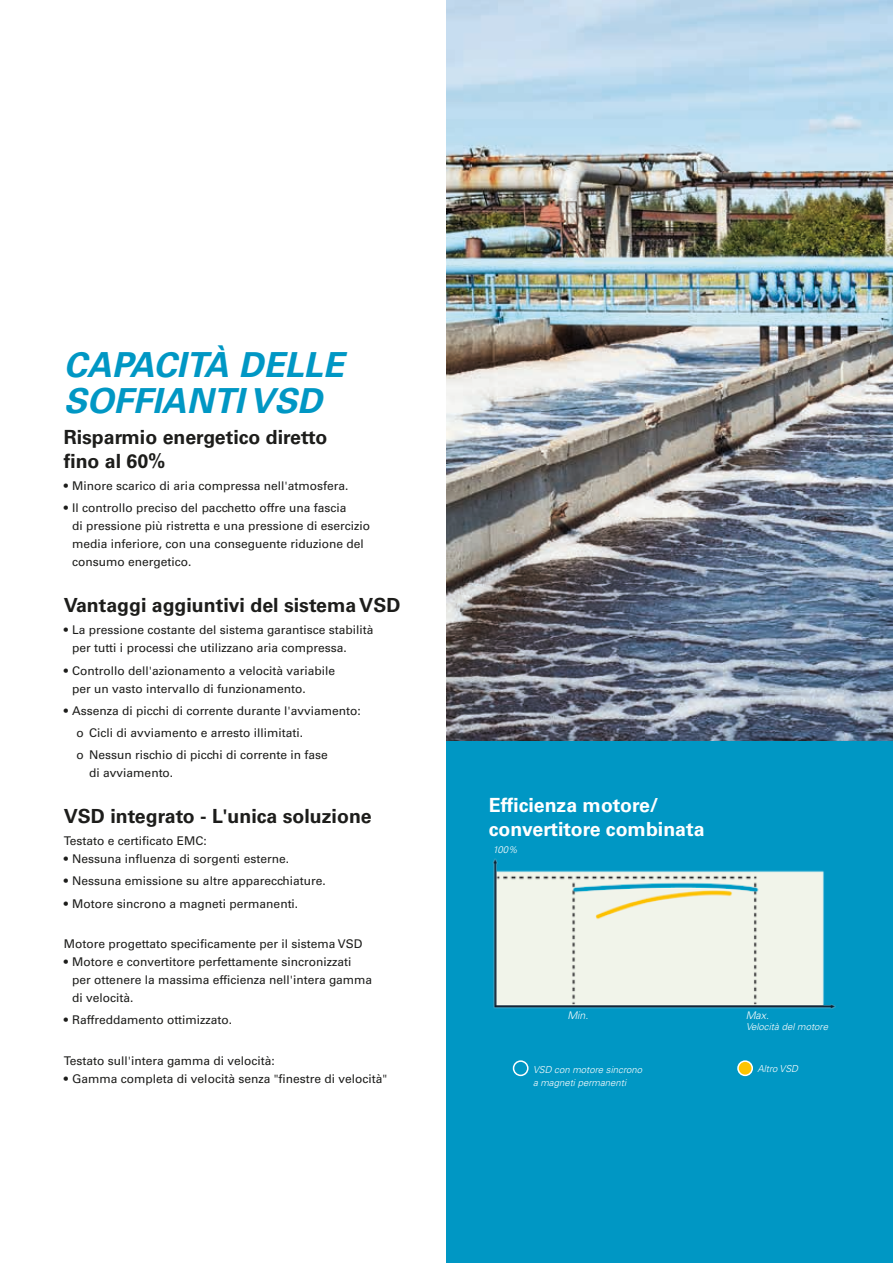
<style>
.page{position:relative;width:893px;height:1263px;background:#fff}
.page>*{position:absolute;margin:0;border:0;box-sizing:border-box;transform-origin:0 0}
.t1{font:italic 700 34.5px/36px "Univers LT Std";color:#0097c4}
.t2{font:700 19.5px/23.4px "Univers LT Std";color:#1d1d1b}
.t3{font:700 19.5px/23.4px "Univers LT Std";color:#fff}
.t4{font:12px/18px "Univers LT Std";color:#1d1d1b}
.t5{font:italic 300 10.5px "Univers LT Std";color:#fff}
.t6{font:italic 300 9.6px/13px "Univers LT Std";color:#fff}
</style>
<div class="page">
<img style="left:446px;top:0;width:447px;height:742px">
<div style="left:446px;top:742px;width:447px;height:521px;background:#0097c4"></div>
<img style="left:492px;top:858px;width:344px;height:151px">
<div style="left:513px;top:1060px;width:16px;height:16px;border:2px solid #fff;border-radius:50%"></div>
<div style="left:738px;top:1061px;width:14px;height:14px;background:#fdc400;border-radius:50%"></div>
<div style="left:737px;top:1060px;width:16px;height:16px;border:2px solid #fff;border-radius:50%"></div>
<h1 class="t1" style="left:64px;top:347px;width:282px">CAPACITÀ DELLE<br>SOFFIANTI VSD</h1>
<h2 class="t2" style="left:64px;top:426px;width:265px">Risparmio energetico diretto fino al 60%</h2>
<p class="t4" style="left:64px;top:477px;width:286px">• Minore scarico di aria compressa nell'atmosfera.</p>
<p class="t4" style="left:72px;top:499px;width:299px;text-indent:-9px">• Il controllo preciso del pacchetto offre una fascia<br>di pressione più ristretta e una pressione di esercizio media inferiore, con una conseguente riduzione del consumo energetico.</p>
<h2 class="t2" style="left:64px;top:594px;width:338px">Vantaggi aggiuntivi del sistema VSD</h2>
<p class="t4" style="left:72px;top:621px;width:303px;text-indent:-9px">• La pressione costante del sistema garantisce stabilità per tutti i processi che utilizzano aria compressa.</p>
<p class="t4" style="left:72px;top:661px;width:264px;text-indent:-9px">• Controllo dell'azionamento a velocità variabile per un vasto intervallo di funzionamento.</p>
<p class="t4" style="left:77px;top:699px;width:286px;line-height:22.2px;text-indent:-13px">• Assenza di picchi di corrente durante l'avviamento: o Cicli di avviamento e arresto illimitati.<br>o Nessun rischio di picchi di corrente in fase</p>
<p class="t4" style="left:89px;top:764px;width:86px">di avviamento.</p>
<h2 class="t2" style="left:64px;top:804px;width:309px">VSD integrato - L'unica soluzione</h2>
<p class="t4" style="left:64px;top:832px;width:145px">Testato e certificato EMC:</p>
<p class="t4" style="left:64px;top:850px;width:227px">• Nessuna influenza di sorgenti esterne.</p>
<p class="t4" style="left:64px;top:872px;width:263px">• Nessuna emissione su altre apparecchiature.</p>
<p class="t4" style="left:64px;top:894px;width:236px">• Motore sincrono a magneti permanenti.</p>
<p class="t4" style="left:64px;top:935px;width:300px">Motore progettato specificamente per il sistema VSD</p>
<p class="t4" style="left:72px;top:953px;width:301px;text-indent:-9px">• Motore e convertitore perfettamente sincronizzati per ottenere la massima efficienza nell'intera gamma di velocità.</p>
<p class="t4" style="left:64px;top:1011px;width:170px">• Raffreddamento ottimizzato.</p>
<p class="t4" style="left:64px;top:1051px;width:213px">Testato sull'intera gamma di velocità:</p>
<p class="t4" style="left:64px;top:1069px;width:325px">• Gamma completa di velocità senza "finestre di velocità"</p>
<h2 class="t3" style="left:489px;top:794px;width:217px">Efficienza motore/ convertitore combinata</h2>
<p class="t6" style="left:493px;top:843px;width:27px">100%</p>
<p class="t5" style="left:567px;top:1009px;width:22px">Min.</p>
<p class="t5" style="left:746px;top:1009px;width:25px">Max.</p>
<p class="t6" style="left:746px;top:1020px;width:84px">Velocità del motore</p>
<p class="t6" style="left:533px;top:1063px;width:111px">VSD con motore sincrono a magneti permanenti</p>
<p class="t6" style="left:757px;top:1062px;width:42px">Altro VSD</p>
</div>
